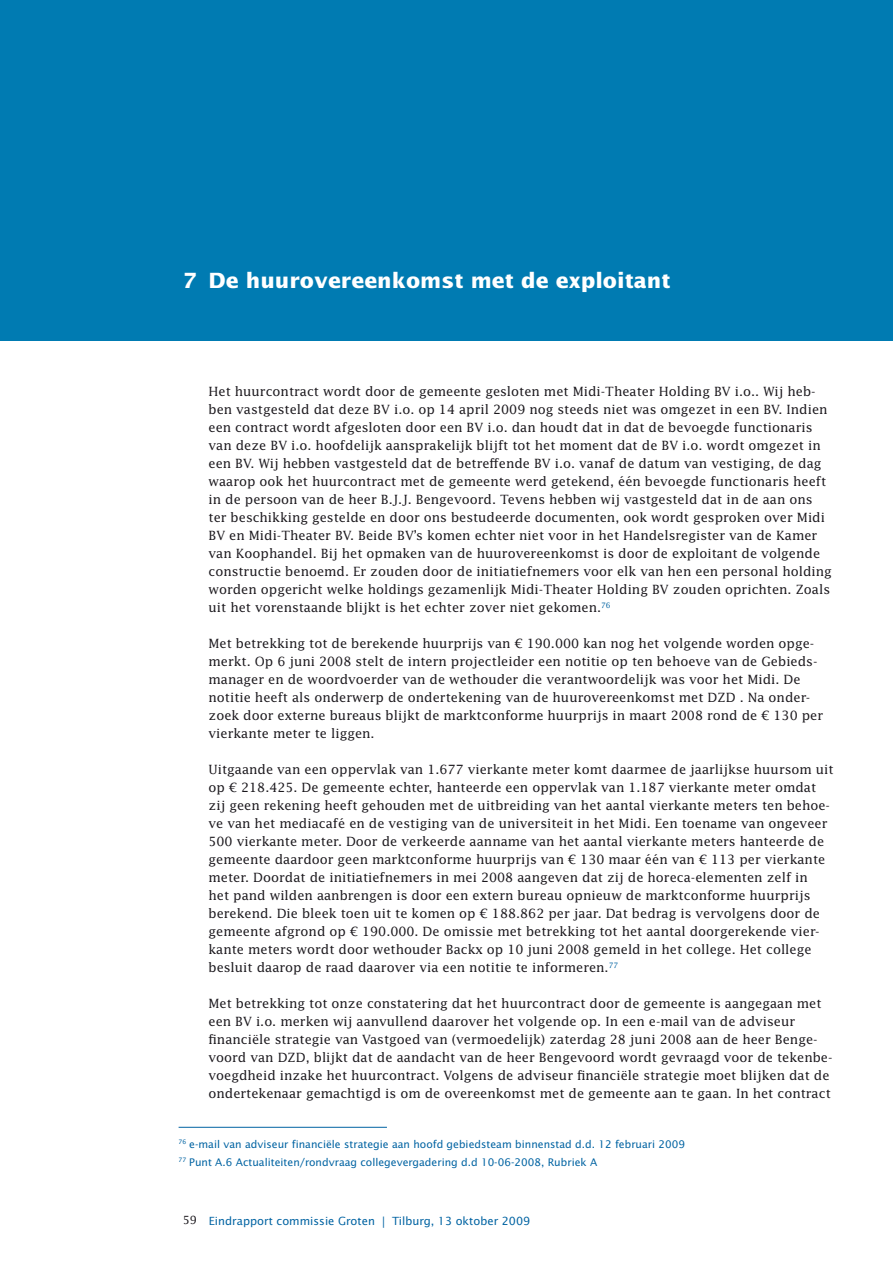
<style>
.page{position:relative;width:893px;height:1263px;background:#fff}
.page>*{position:absolute;margin:0;border:0;box-sizing:border-box;transform-origin:0 0}
.t1{font:700 21px "Lucida Sans Std";color:#fff}
.t2{font:12.75px/18px "Lucida Std";color:#1a171c}
.t3{font:11.25px "Lucida Sans Std";color:#0063a2}
.t4{font:10.5px/18px "Lucida Sans Std";color:#0063a2}
.s1{font-family:"Lucida Std";color:#1a171c}
</style>
<div class="page">
<hr style="left:179px;top:1127px;width:208px;height:1px;background:#0063a2">
<div style="left:0;top:0;width:893px;height:340px;background:#007bb2"></div>
<h1 class="t1" style="left:182px;top:269px;width:16px">7</h1>
<h1 class="t1" style="left:208px;top:269px;width:464px">De huurovereenkomst met de exploitant</h1>
<p class="t2" style="left:208px;top:382px;width:625px">Het huurcontract wordt door de gemeente gesloten met Midi-Theater Holding BV i.o.. Wij heb&shy;ben vastgesteld dat deze BV i.o. op 14 april 2009 nog steeds niet was omgezet in een BV. Indien een contract wordt afgesloten door een BV i.o. dan houdt dat in dat de bevoegde functionaris van deze BV i.o. hoofdelijk aansprakelijk blijft tot het moment dat de BV i.o. wordt omgezet in een BV. Wij hebben vastgesteld dat de betreffende BV i.o. vanaf de datum van vestiging, de dag waarop ook het huurcontract met de gemeente werd getekend, één bevoegde functionaris heeft in de persoon van de heer B.J.J. Bengevoord. Tevens hebben wij vastgesteld dat in de aan ons ter beschikking gestelde en door ons bestudeerde documenten, ook wordt gesproken over Midi BV en Midi-Theater BV. Beide BV’s komen echter niet voor in het Handelsregister van de Kamer van Koophandel. Bij het opmaken van de huurovereenkomst is door de exploitant de volgende constructie benoemd. Er zouden door de initiatiefnemers voor elk van hen een personal holding worden opgericht welke holdings gezamenlijk Midi-Theater Holding BV zouden oprichten. Zoals uit het vorenstaande blijkt is het echter zover niet gekomen.<sup>76</sup></p>
<p class="t2" style="left:208px;top:634px;width:616px">Met betrekking tot de berekende huurprijs van € 190.000 kan nog het volgende worden opge&shy;merkt. Op 6 juni 2008 stelt de intern projectleider een notitie op ten behoeve van de Gebieds&shy;manager en de woordvoerder van de wethouder die verantwoordelijk was voor het Midi. De notitie heeft als onderwerp de ondertekening van de huurovereenkomst met DZD . Na onder&shy;zoek door externe bureaus blijkt de marktconforme huurprijs in maart 2008 rond de € 130 per vierkante meter te liggen.</p>
<p class="t2" style="left:208px;top:760px;width:627px">Uitgaande van een oppervlak van 1.677 vierkante meter komt daarmee de jaarlijkse huursom uit op € 218.425. De gemeente echter, hanteerde een oppervlak van 1.187 vierkante meter omdat zij geen rekening heeft gehouden met de uitbreiding van het aantal vierkante meters ten behoe&shy;ve van het mediacafé en de vestiging van de universiteit in het Midi. Een toename van ongeveer 500 vierkante meter. Door de verkeerde aanname van het aantal vierkante meters hanteerde de gemeente daardoor geen marktconforme huurprijs van € 130 maar één van € 113 per vierkante meter. Doordat de initiatiefnemers in mei 2008 aangeven dat zij de horeca-elementen zelf in<br>het pand wilden aanbrengen is door een extern bureau opnieuw de marktconforme huurprijs berekend. Die bleek toen uit te komen op € 188.862 per jaar. Dat bedrag is vervolgens door de gemeente afgrond op € 190.000. De omissie met betrekking tot het aantal doorgerekende vier&shy;kante meters wordt door wethouder Backx op 10 juni 2008 gemeld in het college. Het college besluit daarop de raad daarover via een notitie te informeren.<sup>77</sup></p>
<p class="t2" style="left:208px;top:994px;width:625px">Met betrekking tot onze constatering dat het huurcontract door de gemeente is aangegaan met een BV i.o. merken wij aanvullend daarover het volgende op. In een e-mail van de adviseur financiële strategie van Vastgoed van (vermoedelijk) zaterdag 28 juni 2008 aan de heer Benge&shy;voord van DZD, blijkt dat de aandacht van de heer Bengevoord wordt gevraagd voor de tekenbe&shy;voegdheid inzake het huurcontract. Volgens de adviseur financiële strategie moet blijken dat de ondertekenaar gemachtigd is om de overeenkomst met de gemeente aan te gaan. In het contract</p>
<p class="t4" style="left:179px;top:1135px;width:508px"><sup>76</sup> e-mail van adviseur financiële strategie aan hoofd gebiedsteam binnenstad d.d. 12 februari 2009<br><sup>77</sup> Punt A.6 Actualiteiten/rondvraag collegevergadering d.d 10-06-2008, Rubriek A</p>
<p class="t3" style="left:183px;top:1214px;width:349px"><span class="s1">59</span> Eindrapport commissie Groten | Tilburg, 13 oktober 2009</p>
</div>
